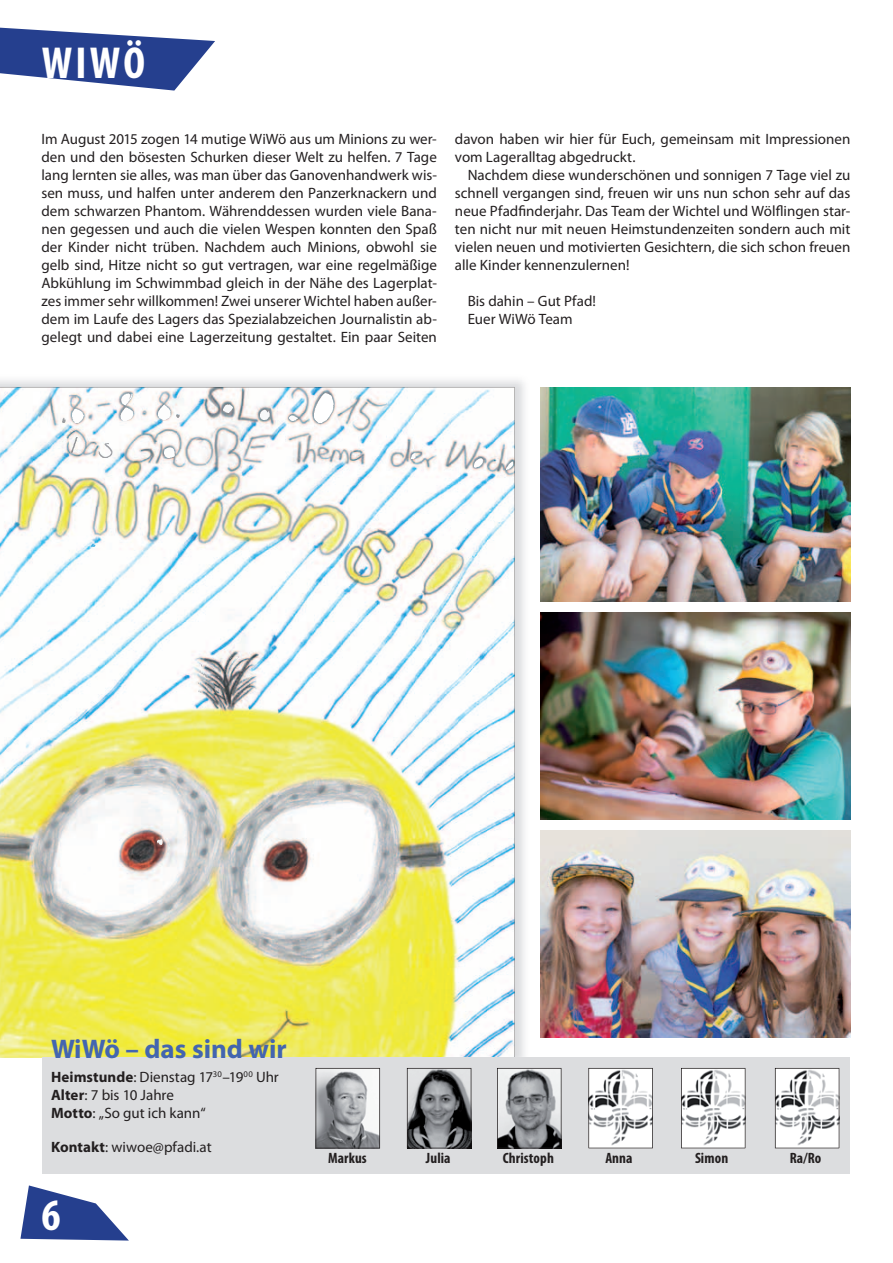
<style>
.page{position:relative;width:893px;height:1263px;background:#fff}
.page>*{position:absolute;margin:0;border:0;box-sizing:border-box;transform-origin:0 0}
.t1{font:700 condensed 45px "Myriad Pro";color:#fff}
.t2{font:700 27px "Myriad Pro";color:#4365b0}
.t3{font:15px/18px "Myriad Pro";color:#231f20}
.t4{font:700 condensed 15px "Myriad Pro";letter-spacing:.005em;color:#231f20}
.s1{font-weight:700}
</style>
<div class="page">
<svg style="left:0;top:28px;width:215px;height:63px"></svg>
<img style="left:0;top:380px;width:525px;height:677px">
<img style="left:0;top:387px;width:514px;height:671px">
<div style="left:43px;top:1057px;width:807px;height:117px;background:#dcdddf"></div>
<svg style="left:315px;top:1068px;width:65px;height:80px;background:#a5a7aa"></svg>
<svg style="left:497px;top:1068px;width:64px;height:80px;background:#949698"></svg>
<svg style="left:407px;top:1068px;width:64px;height:80px;background:#6e7072"></svg>
<svg style="left:588px;top:1068px;width:65px;height:80px;background:#d5d5d6"></svg>
<svg style="left:775px;top:1068px;width:64px;height:80px;background:#d6d6d7"></svg>
<svg style="left:681px;top:1068px;width:64px;height:80px;background:#d6d6d7"></svg>
<svg style="left:20px;top:1185px;width:109px;height:55px"></svg>
<img style="left:540px;top:830px;width:310px;height:207px">
<img style="left:540px;top:612px;width:310px;height:207px">
<img style="left:540px;top:387px;width:310px;height:215px">
<h1 class="t1" style="left:42px;top:34px;width:105px">WiWÖ</h1>
<p class="t3" style="left:41px;top:130px;width:397px;text-align:justify">Im August 2015 zogen 14 mutige WiWö aus um Minions zu wer&shy;den und den böses ten Schurken dieser Welt zu helfen. 7 Tage lang lernten sie alles, was man über das Ganovenhandwerk wis&shy;sen muss, und halfen unter anderem den Panzerknackern und dem schwarzen Phantom. Währenddessen wurden viele Bana&shy;nen gegessen und auch die vielen Wespen konnten den Spaß der Kinder nicht trüben. Nachdem auch Minions, obwohl sie gelb sind, Hitze nicht so gut vertragen, war eine regelmäßige Abkühlung im Schwimmbad gleich in der Nähe des Lagerplat&shy;zes immer sehr willkommen! Zwei unserer Wichtel haben außer&shy;dem im Laufe des Lagers das Spezialabzeichen Journalistin ab&shy;gelegt und dabei eine Lager zeitung gestaltet. Ein paar Seiten</p>
<p class="t3" style="left:455px;top:130px;width:397px">davon haben wir hier für Euch, gemeinsam mit Impressionen vom Lageralltag abgedruckt.</p>
<p class="t3" style="left:455px;top:166px;width:397px;text-align:justify;text-indent:13px">Nachdem diese wunderschönen und sonnigen 7 Tage viel zu schnell vergangen sind, freuen wir uns nun schon sehr auf das neue Pfadfinderjahr. Das Team der Wichtel und Wölflingen star&shy;ten nicht nur mit neuen Heimstundenzeiten sondern auch mit vielen neuen und motivierten Gesichtern, die sich schon freuen alle Kinder kennenzulernen!</p>
<p class="t3" style="left:468px;top:292px;width:130px">Bis dahin – Gut Pfad!<br>Euer WiWö Team</p>
<h2 class="t2" style="left:51px;top:1031px;width:237px">WiWö – das sind wir</h2>
<p class="t3" style="left:51px;top:1068px;width:229px"><span class="s1">Heimstunde</span>: Dienstag 17<sup>30</sup>–19<sup>00</sup> Uhr<br><span class="s1">Alter</span>: 7 bis 10 Jahre<br><span class="s1">Motto</span>: „So gut ich kann“</p>
<p class="t3" style="left:51px;top:1138px;width:162px"><span class="s1">Kontakt</span>: wiwoe@pfadi.at</p>
<h1 class="t1" style="left:41px;top:1186px;width:21px">6</h1>
<p class="t4" style="left:328px;top:1148px;width:40px">Markus</p>
<p class="t4" style="left:426px;top:1148px;width:26px">Julia</p>
<p class="t4" style="left:503px;top:1148px;width:53px">Christoph</p>
<p class="t4" style="left:605px;top:1148px;width:29px">Anna</p>
<p class="t4" style="left:695px;top:1148px;width:35px">Simon</p>
<p class="t4" style="left:790px;top:1148px;width:33px">Ra/Ro</p>
</div>
